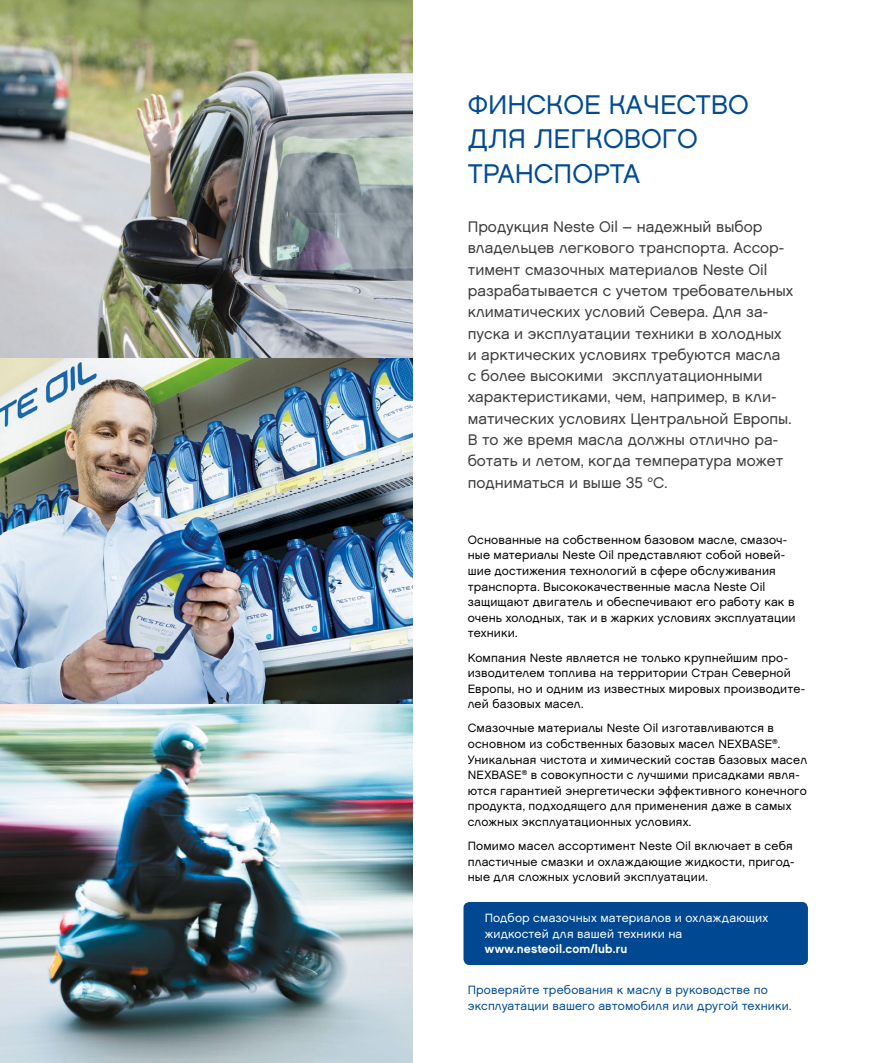
<style>
.page{position:relative;width:893px;height:1063px;background:#fff}
.page>*{position:absolute;margin:0;border:0;box-sizing:border-box;transform-origin:0 0}
.t1{font:27px/34.5px "Chalet London Nineteen Eighty";color:#004b93}
.t2{font:15.3px/21.3px "Chalet London Nineteen Sixty";color:#3c3c3b}
.t3{font:12px/15.6px "Chalet London Nineteen Sixty";letter-spacing:.01em;color:#000}
.t4{font:12px/15.6px "Chalet London Nineteen Sixty";letter-spacing:.01em;color:#004b93}
.t5{font:12px/15.6px "Chalet London Nineteen Sixty";letter-spacing:.015em;color:#fff}
.t6{font:12px "Chalet New York Nineteen Sixty";letter-spacing:.015em;color:#fff}
</style>
<div class="page">
<div style="left:463px;top:902px;width:345px;height:63px;background:#004891;border-radius:6px"></div>
<img style="left:0;top:0;width:412px;height:1063px">
<h1 class="t1" style="left:468px;top:87px;width:283px">ФИНСКОЕ КАЧЕСТВО<br>ДЛЯ ЛЕГКОВОГО<br>ТРАНСПОРТА</h1>
<p class="t2" style="left:468px;top:216px;width:327px">Продукция Neste Oil – надежный выбор владельцев легкового транспорта. Ассор&shy;тимент смазочных материалов Neste Oil разрабатывается с учетом требовательных климатических условий Севера. Для за&shy;пуска и эксплуатации техники в холодных и арктических условиях требуются масла<br>с более высокими эксплуатационными характеристиками, чем, например, в кли&shy;матических условиях Центральной Европы.<br>В то же время масла должны отлично ра&shy;ботать и летом, когда температура может подниматься и выше 35 °С.</p>
<p class="t3" style="left:468px;top:532px;width:329px">Основанные на собственном базовом масле, смазоч&shy;ные материалы Neste Oil представляют собой новей&shy;шие достижения технологий в сфере обслуживания транспорта. Высококачественные масла Neste Oil защищают двигатель и обеспечивают его работу как в очень холодных, так и в жарких условиях эксплуатации техники.</p>
<p class="t3" style="left:468px;top:649px;width:339px">Компания Neste является не только крупнейшим про&shy;изводителем топлива на территории Стран Северной Европы, но и одним из известных мировых производите&shy;лей базовых масел.</p>
<p class="t3" style="left:468px;top:720px;width:341px">Смазочные материалы Neste Oil изготавливаются в основном из собственных базовых масел NEXBASE<sup>®</sup>.<br>Уникальная чистота и химический состав базовых масел NEXBASE<sup>®</sup> в совокупности с лучшими присадками явля&shy;ются гарантией энергетически эффективного конечного продукта, подходящего для применения даже в самых сложных эксплуатационных условиях.</p>
<p class="t3" style="left:468px;top:838px;width:328px">Помимо масел ассортимент Neste Oil включает в себя пластичные смазки и охлаждающие жидкости, пригод&shy;ные для сложных условий эксплуатации.</p>
<p class="t5" style="left:485px;top:910px;width:285px">Подбор смазочных материалов и охлаждающих жидкостей для вашей техники на</p>
<p class="t6" style="left:485px;top:942px;width:144px">www.nesteoil.com/lub.ru</p>
<p class="t4" style="left:468px;top:982px;width:325px">Проверяйте требования к маслу в руководстве по эксплуатации вашего автомобиля или другой техники.</p>
</div>
